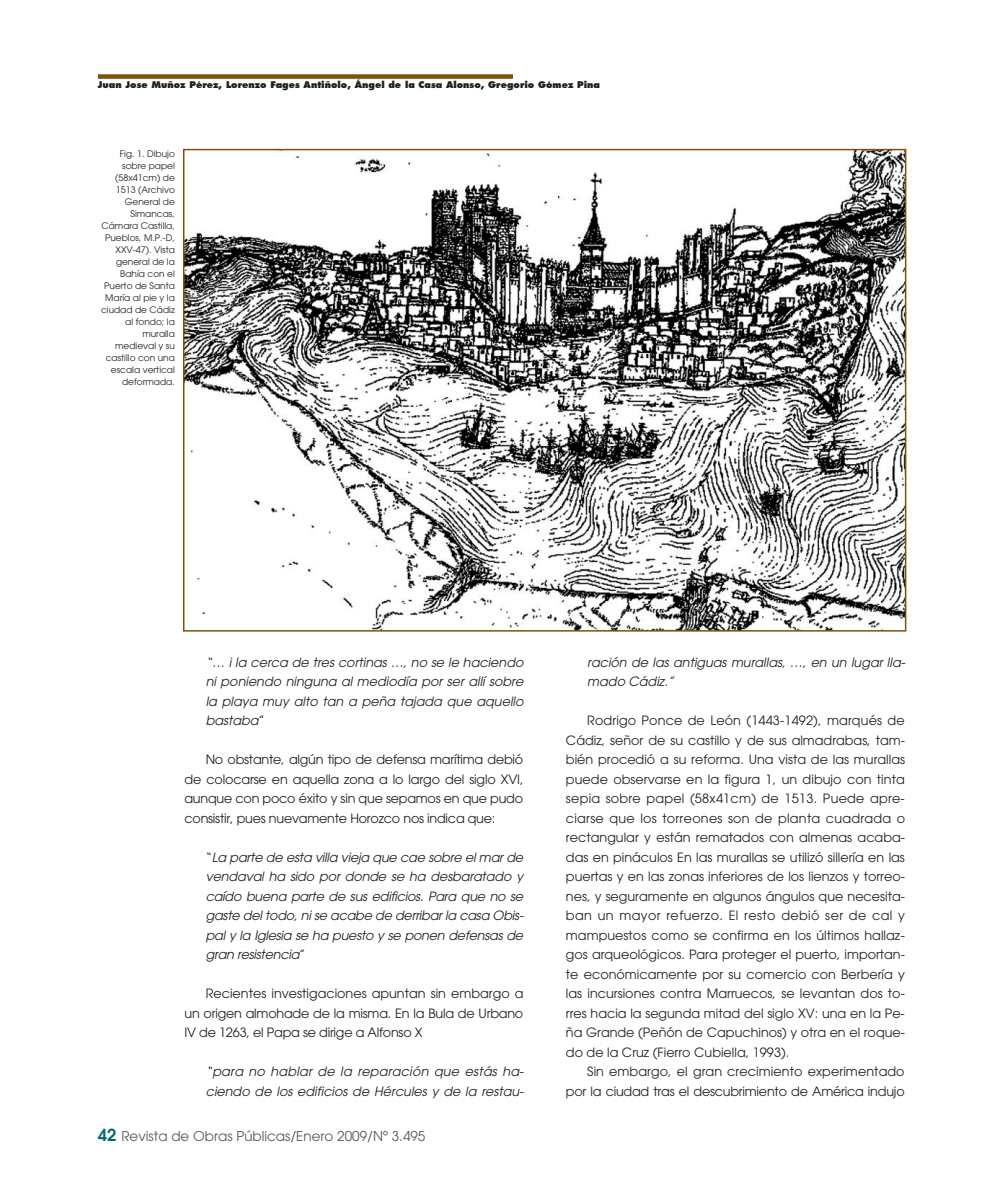
<style>
.page{position:relative;width:983px;height:1195px;background:#fff}
.page>*{position:absolute;margin:0;border:0;box-sizing:border-box;transform-origin:0 0}
.t1{font:13.5px "Avant Garde";color:#57585a}
.t2{font:12.75px/19.5px "Avant Garde";letter-spacing:-.015em;color:#231f20;text-align:justify}
.t3{font:italic 12.75px/19.5px "Avant Garde";color:#231f20;text-align:justify}
.t4{font:9px/12px "Avant Garde";color:#231f20;text-align:right}
.t5{font:800 9px "Futura";color:#231f20}
.s1{font-style:normal}
.s2{font-weight:600;font-size:16.5px;color:#006b6e}
</style>
<div class="page">
<div style="left:98px;top:74px;width:415px;height:5px;background:#7e520b"></div>
<img style="left:186px;top:152px;width:717px;height:477px">
<div style="left:183px;top:149px;width:723px;height:483px;border:2px solid #7e520b"></div>
<p class="t5" style="left:98px;top:81px;width:503px">Juan Jose Muñoz Pérez, Lorenzo Fages Antiñolo, Ángel de la Casa Alonso, Gregorio Gómez Pina</p>
<p class="t4" style="left:101px;top:149px;width:75px">Fig. 1. Dibujo sobre papel (58x41cm) de<br>1513 (Archivo<br>General de<br>Simancas,<br>Cámara Castilla,<br>Pueblos, M.P.-D,<br>XXV-47). Vista general de la<br>Bahía con el<br>Puerto de Santa<br>María al pie y la ciudad de Cádiz al fondo; la muralla medieval y su castillo con una escala vertical deformada.</p>
<p class="t3" style="left:206px;top:654px;width:319px">“… i la cerca de tres cortinas …, no se le haciendo ni poniendo ninguna al mediodía por ser allí sobre la playa muy alto tan a peña tajada que aquello bastaba<span class="s1">”</span></p>
<p class="t2" style="left:184px;top:751px;width:340px;text-indent:21px">No obstante, algún tipo de defensa marítima debió de colocarse en aquella zona a lo largo del siglo XVI, aunque con poco éxito y sin que sepamos en que pudo consistir, pues nuevamente Horozco nos indica que:</p>
<p class="t3" style="left:206px;top:849px;width:319px"><span class="s1">“</span>La parte de esta villa vieja que cae sobre el mar de vendaval ha sido por donde se ha desbaratado y caído buena parte de sus edificios. Para que no se gaste del todo, ni se acabe de derribar la casa Obis&shy;pal y la Iglesia se ha puesto y se ponen defensas de gran resistencia<span class="s1">”</span></p>
<p class="t2" style="left:184px;top:985px;width:340px;text-indent:21px">Recientes investigaciones apuntan sin embargo a un origen almohade de la misma. En la Bula de Urbano IV de 1263, el Papa se dirige a Alfonso X</p>
<p class="t3" style="left:206px;top:1063px;width:319px">“para no hablar de la reparación que estás ha&shy;ciendo de los edificios de Hércules y de la restau-</p>
<p class="t1" style="left:98px;top:1130px;width:329px"><span class="s2">42</span> Revista de Obras Públicas/Enero 2009/Nº 3.495</p>
<p class="t3" style="left:587px;top:654px;width:319px">ración de las antiguas murallas, …, en un lugar lla&shy;mado Cádiz.”</p>
<p class="t2" style="left:566px;top:712px;width:340px;text-indent:21px">Rodrigo Ponce de León (1443-1492), marqués de Cádiz, señor de su castillo y de sus almadrabas, tam&shy;bién procedió a su reforma. Una vista de las murallas puede observarse en la figura 1, un dibujo con tinta sepia sobre papel (58x41cm) de 1513. Puede apre&shy;ciarse que los torreones son de planta cuadrada o rectangular y están rematados con almenas acaba&shy;das en pináculos En las murallas se utilizó sillería en las puertas y en las zonas inferiores de los lienzos y torreo&shy;nes, y seguramente en algunos ángulos que necesita&shy;ban un mayor refuerzo. El resto debió ser de cal y mampuestos como se confirma en los últimos hallaz&shy;gos arqueológicos. Para proteger el puerto, importan&shy;te económicamente por su comercio con Berbería y las incursiones contra Marruecos, se levantan dos to&shy;rres hacia la segunda mitad del siglo XV: una en la Pe&shy;ña Grande (Peñón de Capuchinos) y otra en el roque&shy;do de la Cruz (Fierro Cubiella, 1993).</p>
<p class="t2" style="left:566px;top:1063px;width:340px;text-align:right">Sin embargo, el gran crecimiento experimentado por la ciudad tras el descubrimiento de América indujo</p>
</div>
